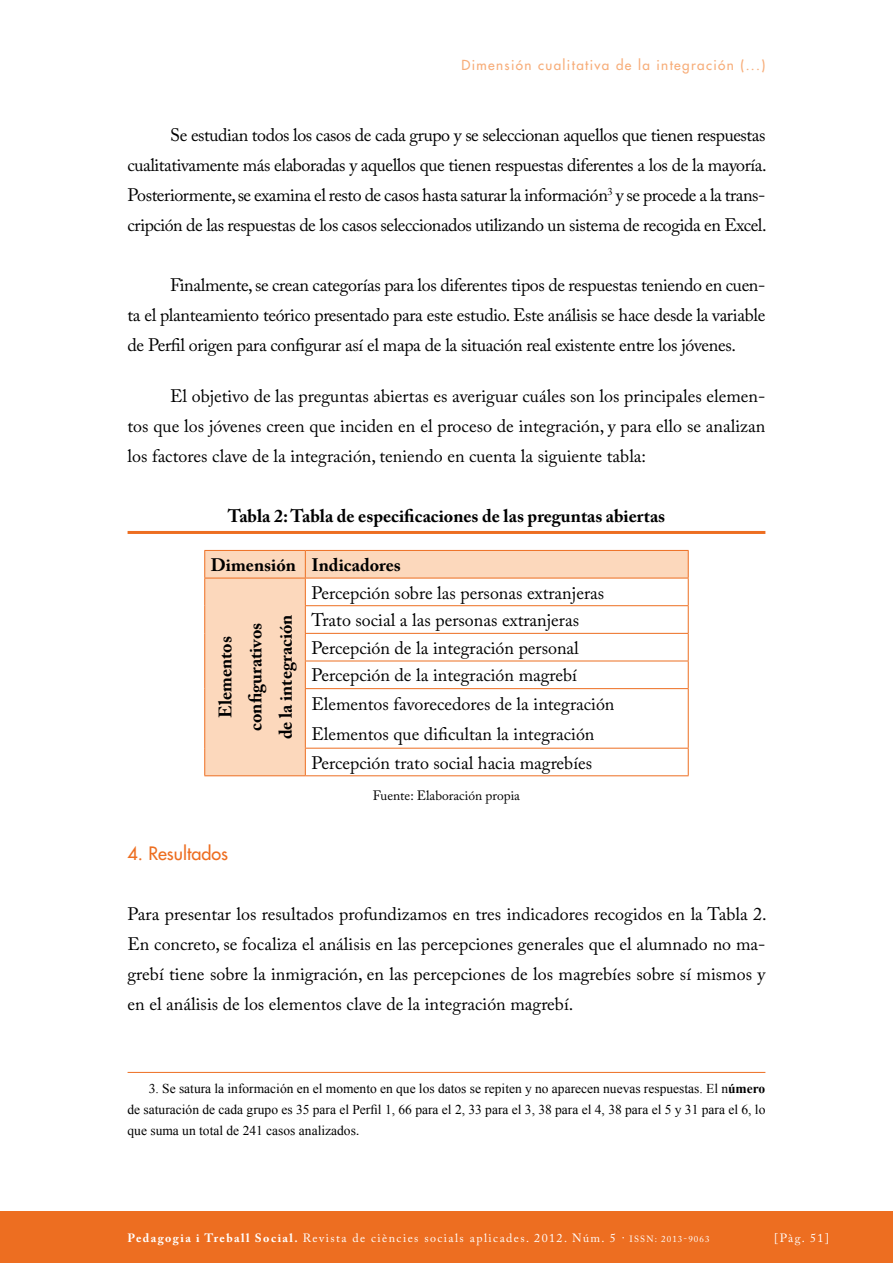
<style>
.page{position:relative;width:893px;height:1263px;background:#fff}
.page>*{position:absolute;margin:0;border:0;box-sizing:border-box;transform-origin:0 0}
.t1{font:18px/30px "Adobe Caslon Pro";color:#000;text-align:justify}
.t2{font:700 18px/30px "Adobe Caslon Pro";color:#000;text-align:center}
.t3{font:18px "Futura";color:#ed6e21}
.t4{font:13.5px/21px "Times New Roman";color:#000;text-align:justify}
.t5{font:13.5px "Futura";letter-spacing:.1em;color:#f7ad79}
.t6{font:13.5px "Adobe Caslon Pro";color:#000}
.t7{font:12px "Adobe Caslon Pro";letter-spacing:.12em;color:#fff}
.s1{font-family:"Adobe Caslon Pro"}
.s2{font-weight:700}
.s3{font-family:"Arial"}
.s4{font-size:9px}
</style>
<div class="page">
<div style="left:0;top:1212px;width:893px;height:51px;background:#ed6e21"></div>
<hr style="left:128px;top:531px;width:637px;height:3px;background:#ed6e21">
<svg style="left:205px;top:551px;width:483px;height:224px"></svg>
<hr style="left:204px;top:550px;width:101px;height:1px;background:#ed6e21">
<hr style="left:305px;top:550px;width:384px;height:1px;background:#ed6e21">
<hr style="left:204px;top:578px;width:101px;height:1px;background:#ed6e21">
<svg style="left:204px;top:551px;width:1px;height:138px"></svg>
<hr style="left:204px;top:689px;width:1px;height:59px;background:#ed6e21">
<svg style="left:204px;top:748px;width:1px;height:27px"></svg>
<hr style="left:204px;top:775px;width:101px;height:1px;background:#ed6e21">
<hr style="left:305px;top:578px;width:384px;height:1px;background:#ed6e21">
<hr style="left:305px;top:605px;width:384px;height:1px;background:#ed6e21">
<hr style="left:305px;top:633px;width:384px;height:1px;background:#ed6e21">
<hr style="left:305px;top:661px;width:384px;height:1px;background:#ed6e21">
<svg style="left:305px;top:551px;width:1px;height:137px"></svg>
<svg style="left:688px;top:551px;width:1px;height:137px"></svg>
<hr style="left:305px;top:688px;width:384px;height:1px;background:#ed6e21">
<hr style="left:305px;top:689px;width:1px;height:59px;background:#ed6e21">
<hr style="left:688px;top:689px;width:1px;height:59px;background:#ed6e21">
<hr style="left:305px;top:748px;width:384px;height:1px;background:#ed6e21">
<svg style="left:305px;top:748px;width:1px;height:27px"></svg>
<svg style="left:688px;top:748px;width:1px;height:27px"></svg>
<hr style="left:305px;top:775px;width:384px;height:1px;background:#ed6e21">
<hr style="left:128px;top:1072px;width:637px;height:1px;background:#ed6e21">
<p class="t5" style="left:461px;top:57px;width:305px">Dimensión cualitativa de la integración (...)</p>
<p class="t1" style="left:128px;top:120px;width:641px;text-indent:43px">Se estudian todos los casos de cada grupo y se seleccionan aquellos que tienen respuestas cualitativamente más elaboradas y aquellos que tienen respuestas diferentes a los de la mayoría.<br>Posteriormente, se examina el resto de casos hasta saturar la información<sup>3</sup> y se procede a la trans&shy;cripción de las respuestas de los casos seleccionados utilizando un sistema de recogida en Excel.</p>
<p class="t1" style="left:128px;top:270px;width:639px;text-indent:43px">Finalmente, se crean categorías para los diferentes tipos de respuestas teniendo en cuen&shy;ta el planteamiento teórico presentado para este estudio. Este análisis se hace desde la variable de Perfil origen para configurar así el mapa de la situación real existente entre los jóvenes.</p>
<p class="t1" style="left:128px;top:381px;width:639px;text-indent:43px">El objetivo de las preguntas abiertas es averiguar cuáles son los principales elemen&shy;tos que los jóvenes creen que inciden en el proceso de integración, y para ello se analizan los factores clave de la integración, teniendo en cuenta la siguiente tabla:</p>
<p class="t2" style="left:228px;top:501px;width:439px">Tabla 2: Tabla de especificaciones de las preguntas abiertas</p>
<p class="t2" style="left:211px;top:550px;width:192px">Dimensión Indicadores</p>
<p class="t2" style="left:210px;top:739px;width:127px;rotate:-90deg">Elementos configurativos de la integración</p>
<p class="t1" style="left:311px;top:578px;width:305px;line-height:28.3px;text-align:left">Percepción sobre las personas extranjeras Trato social a las personas extranjeras Percepción de la integración personal Percepción de la integración magrebí Elementos favorecedores de la integración Elementos que dificultan la integración Percepción trato social hacia magrebíes</p>
<p class="t6" style="left:373px;top:788px;width:149px">Fuente: Elaboración propia</p>
<p class="t3" style="left:128px;top:842px;width:102px">4. Resultados</p>
<p class="t1" style="left:128px;top:899px;width:641px">Para presentar los resultados profundizamos en tres indicadores recogidos en la Tabla 2.<br>En concreto, se focaliza el análisis en las percepciones generales que el alumnado no ma&shy;grebí tiene sobre la inmigración, en las percepciones de los magrebíes sobre sí mismos y en el análisis de los elementos clave de la integración magrebí.</p>
<p class="t4" style="left:128px;top:1078px;width:639px;text-indent:21px"><span class="s1">3</span>. Se satura la información en el momento en que los datos se repiten y no aparecen nuevas respuestas. El n<span class="s2">úmero </span>de saturación de cada grupo es 35 para el Perfil 1, 66 para el 2, 33 para el 3, 38 para el 4, 38 para el 5 y 31 para el 6, lo que suma un total de 241 casos analizados<span class="s3">.</span></p>
<p class="t7" style="left:128px;top:1231px;width:584px"><span class="s2">Pedagogia i Treball Social.</span> Revista de ciències socials aplicades. 2012. Núm. 5 · <span class="s4">ISSN: 2013-9063</span></p>
<p class="t7" style="left:774px;top:1231px;width:56px">[Pàg. 51]</p>
</div>
